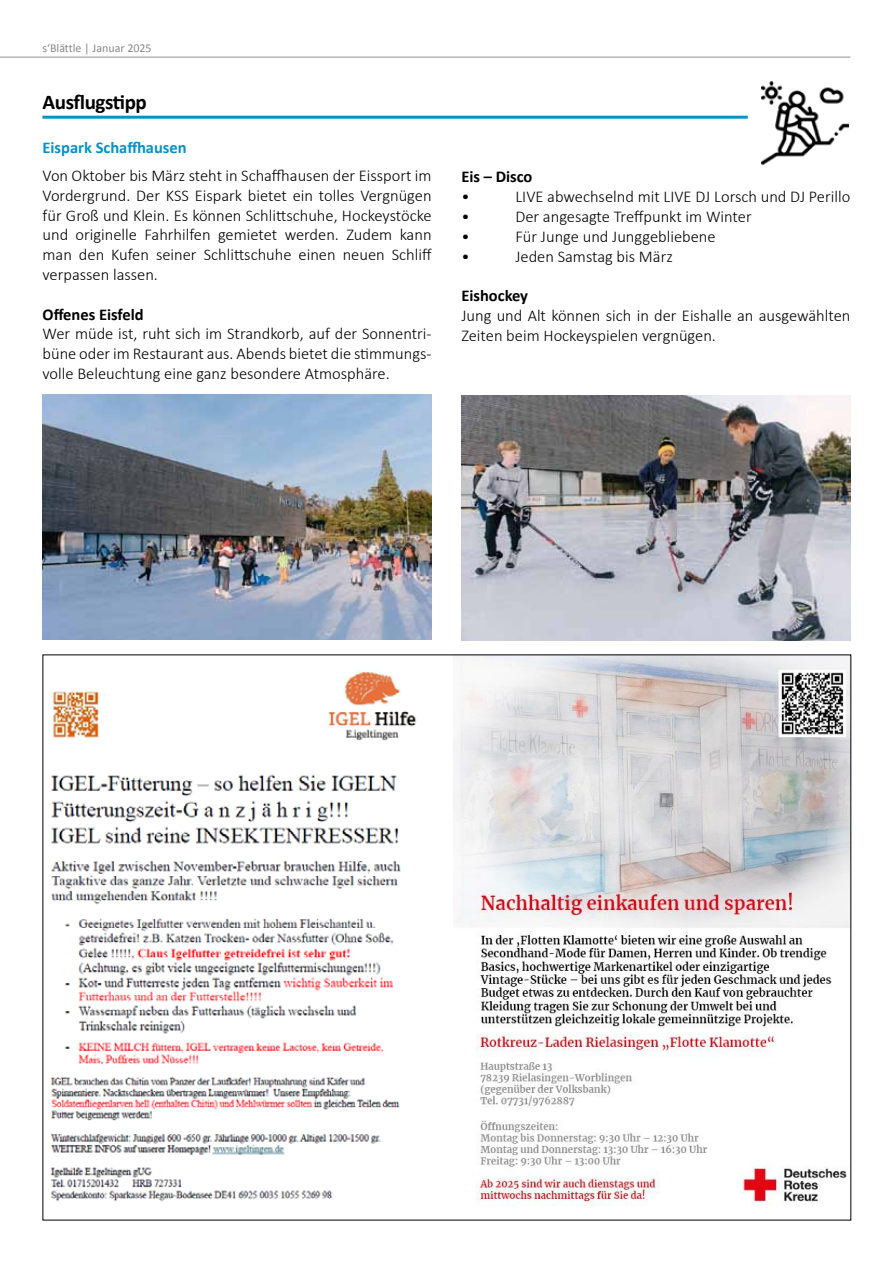
<style>
.page{position:relative;width:893px;height:1263px;background:#fff}
.page>*{position:absolute;margin:0;border:0;box-sizing:border-box;transform-origin:0 0}
.t1{font:700 21px "Calibri";letter-spacing:-.02em;color:#000}
.t2{font:300 16.5px/19.8px "Calibri";color:#000;text-align:justify}
.t3{font:700 16.5px "Calibri";color:#000}
.t4{font:700 16.5px "Calibri";color:#0091ca}
.t5{font:12px "Calibri";color:#87888a}
</style>
<div class="page">
<hr style="left:0;top:57px;width:850px;height:1px;background:#9c9e9f">
<hr style="left:43px;top:116px;width:705px;height:3px;background:#0091ca">
<img style="left:762px;top:81px;width:87px;height:84px">
<img style="left:43px;top:394px;width:389px;height:245px">
<img style="left:461px;top:395px;width:389px;height:245px">
<img style="left:50px;top:671px;width:367px;height:530px">
<img style="left:453px;top:656px;width:396px;height:550px">
<p class="t5" style="left:43px;top:39px;width:111px">s‘Blättle | Januar 2025</p>
<p class="t1" style="left:43px;top:87px;width:106px">Ausflugstipp</p>
<p class="t4" style="left:43px;top:136px;width:146px">Eispark Schaffhausen</p>
<p class="t2" style="left:43px;top:165px;width:391px">Von Oktober bis März steht in Schaffhausen der Eissport im Vordergrund. Der KSS Eispark bietet ein tolles Vergnügen für Groß und Klein. Es können Schlittschuhe, Hockeystöcke und originelle Fahrhilfen gemietet werden. Zudem kann man den Kufen seiner Schlittschuhe einen neuen Schliff verpassen lassen.</p>
<p class="t3" style="left:43px;top:302px;width:103px">Offenes Eisfeld</p>
<p class="t2" style="left:43px;top:324px;width:391px">Wer müde ist, ruht sich im Strandkorb, auf der Sonnentri&shy;büne oder im Restaurant aus. Abends bietet die stimmungs&shy;volle Beleuchtung eine ganz besondere Atmosphäre.</p>
<p class="t3" style="left:461px;top:165px;width:73px">Eis – Disco</p>
<p class="t2" style="left:461px;top:187px;width:10px">•</p>
<p class="t2" style="left:515px;top:187px;width:336px">LIVE abwechselnd mit LIVE DJ Lorsch und DJ Perillo</p>
<p class="t2" style="left:461px;top:207px;width:10px">•</p>
<p class="t2" style="left:515px;top:207px;width:238px">Der angesagte Treffpunkt im Winter</p>
<p class="t2" style="left:461px;top:226px;width:10px">•</p>
<p class="t2" style="left:515px;top:226px;width:202px">Für Junge und Junggebliebene</p>
<p class="t2" style="left:461px;top:246px;width:10px">•</p>
<p class="t2" style="left:515px;top:246px;width:159px">Jeden Samstag bis März</p>
<p class="t3" style="left:461px;top:284px;width:68px">Eishockey</p>
<p class="t2" style="left:461px;top:306px;width:391px">Jung und Alt können sich in der Eishalle an ausgewählten<br>Zeiten beim Hockeyspielen vergnügen.</p>
</div>
